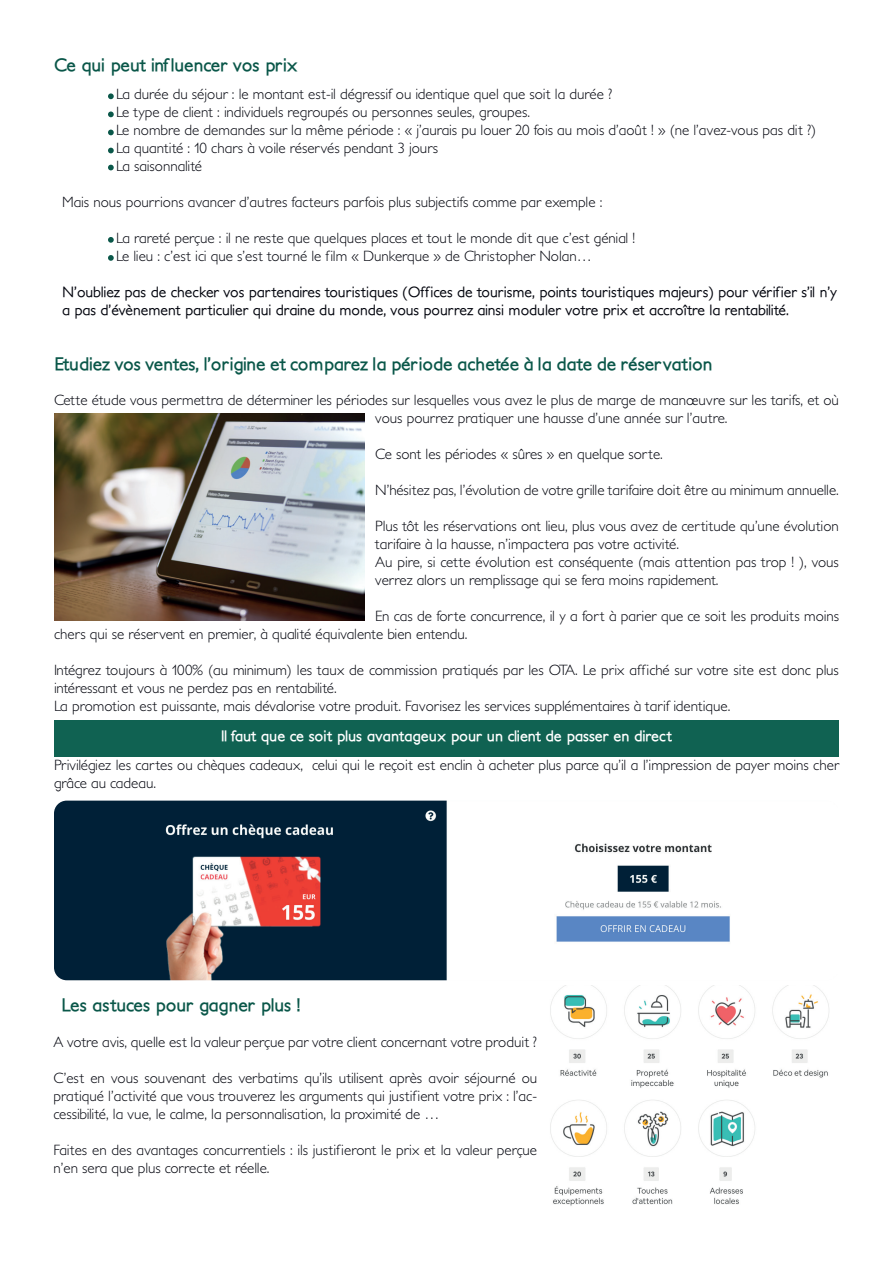
<style>
.page{position:relative;width:893px;height:1263px;background:#fff}
.page>*{position:absolute;margin:0;border:0;box-sizing:border-box;transform-origin:0 0}
.t1{font:700 18px "Petita";color:#0a5749}
.t2{font:300 15px/18px "Petita";color:#02040d}
.t3{font:500 15px/18px "Petita";color:#02040d}
.t4{font:700 15px "Petita";color:#fff}
</style>
<div class="page">
<div style="left:54px;top:720px;width:785px;height:36px;background:#106252"></div>
<svg style="left:108px;top:93px;width:6px;height:6px"></svg>
<svg style="left:108px;top:112px;width:6px;height:5px"></svg>
<svg style="left:108px;top:130px;width:6px;height:5px"></svg>
<svg style="left:108px;top:148px;width:6px;height:5px"></svg>
<svg style="left:108px;top:165px;width:6px;height:5px"></svg>
<svg style="left:108px;top:237px;width:6px;height:6px"></svg>
<svg style="left:108px;top:255px;width:6px;height:6px"></svg>
<img style="left:550px;top:986px;width:279px;height:220px">
<img style="left:54px;top:413px;width:311px;height:208px">
<img style="left:54px;top:801px;width:676px;height:179px">
<p class="t1" style="left:54px;top:54px;width:245px">Ce qui peut influencer vos prix</p>
<p class="t2" style="left:116px;top:86px;width:702px">La durée du séjour : le montant est-il dégressif ou identique quel que soit la durée ?<br>Le type de client : individuels regroupés ou personnes seules, groupes.<br>Le nombre de demandes sur la même période : « j’aurais pu louer 20 fois au mois d’août ! » (ne l’avez-vous pas dit ?)<br>La quantité : 10 chars à voile réservés pendant 3 jours<br>La saisonnalité</p>
<p class="t2" style="left:62px;top:194px;width:542px">Mais nous pourrions avancer d’autres facteurs parfois plus subjectifs comme par exemple :</p>
<p class="t2" style="left:116px;top:230px;width:521px">La rareté perçue : il ne reste que quelques places et tout le monde dit que c’est génial !<br>Le lieu : c’est ici que s’est tourné le film « Dunkerque » de Christopher Nolan…</p>
<p class="t3" style="left:62px;top:283px;width:776px">N’oubliez pas de checker vos partenaires touristiques (Offices de tourisme, points touristiques majeurs) pour vérifier s’il n’y a pas d’évènement particulier qui draine du monde, vous pourrez ainsi moduler votre prix et accroître la rentabilité.</p>
<p class="t1" style="left:55px;top:353px;width:659px">Etudiez vos ventes, l’origine et comparez la période achetée à la date de réservation</p>
<p class="t2" style="left:375px;top:391px;width:465px;text-indent:-321px">Cette étude vous permettra de déterminer les périodes sur lesquelles vous avez le plus de marge de manœuvre sur les tarifs, et où vous pourrez pratiquer une hausse d’une année sur l’autre.</p>
<p class="t2" style="left:375px;top:445px;width:289px">Ce sont les périodes « sûres » en quelque sorte.</p>
<p class="t2" style="left:375px;top:481px;width:465px">N’hésitez pas, l’évolution de votre grille tarifaire doit être au minimum annuelle.</p>
<p class="t2" style="left:375px;top:517px;width:465px">Plus tôt les réservations ont lieu, plus vous avez de certitude qu’une évolution tarifaire à la hausse, n’impactera pas votre activité.<br>Au pire, si cette évolution est conséquente (mais attention pas trop ! ), vous verrez alors un remplissage qui se fera moins rapidement.</p>
<p class="t2" style="left:54px;top:607px;width:786px;text-indent:321px">En cas de forte concurrence, il y a fort à parier que ce soit les produits moins chers qui se réservent en premier, à qualité équivalente bien entendu.</p>
<p class="t2" style="left:54px;top:661px;width:786px">Intégrez toujours à 100% (au minimum) les taux de commission pratiqués par les OTA. Le prix affiché sur votre site est donc plus intéressant et vous ne perdez pas en rentabilité.<br>La promotion est puissante, mais dévalorise votre produit. Favorisez les services supplémentaires à tarif identique.</p>
<p class="t4" style="left:221px;top:727px;width:452px">Il faut que ce soit plus avantageux pour un client de passer en direct</p>
<p class="t2" style="left:54px;top:756px;width:786px">Privilégiez les cartes ou chèques cadeaux, celui qui le reçoit est enclin à acheter plus parce qu’il a l’impression de payer moins cher grâce au cadeau.</p>
<p class="t1" style="left:62px;top:994px;width:240px">Les astuces pour gagner plus !</p>
<p class="t2" style="left:54px;top:1033px;width:485px">A votre avis, quelle est la valeur perçue par votre client concernant votre produit ?</p>
<p class="t2" style="left:54px;top:1069px;width:485px;text-align:justify">C’est en vous souvenant des verbatims qu’ils utilisent après avoir séjourné ou pratiqué l’activité que vous trouverez les arguments qui justifient votre prix : l’ac&shy;cessibilité, la vue, le calme, la personnalisation, la proximité de …</p>
<p class="t2" style="left:54px;top:1141px;width:485px">Faites en des avantages concurrentiels : ils justifieront le prix et la valeur perçue n’en sera que plus correcte et réelle.</p>
</div>
